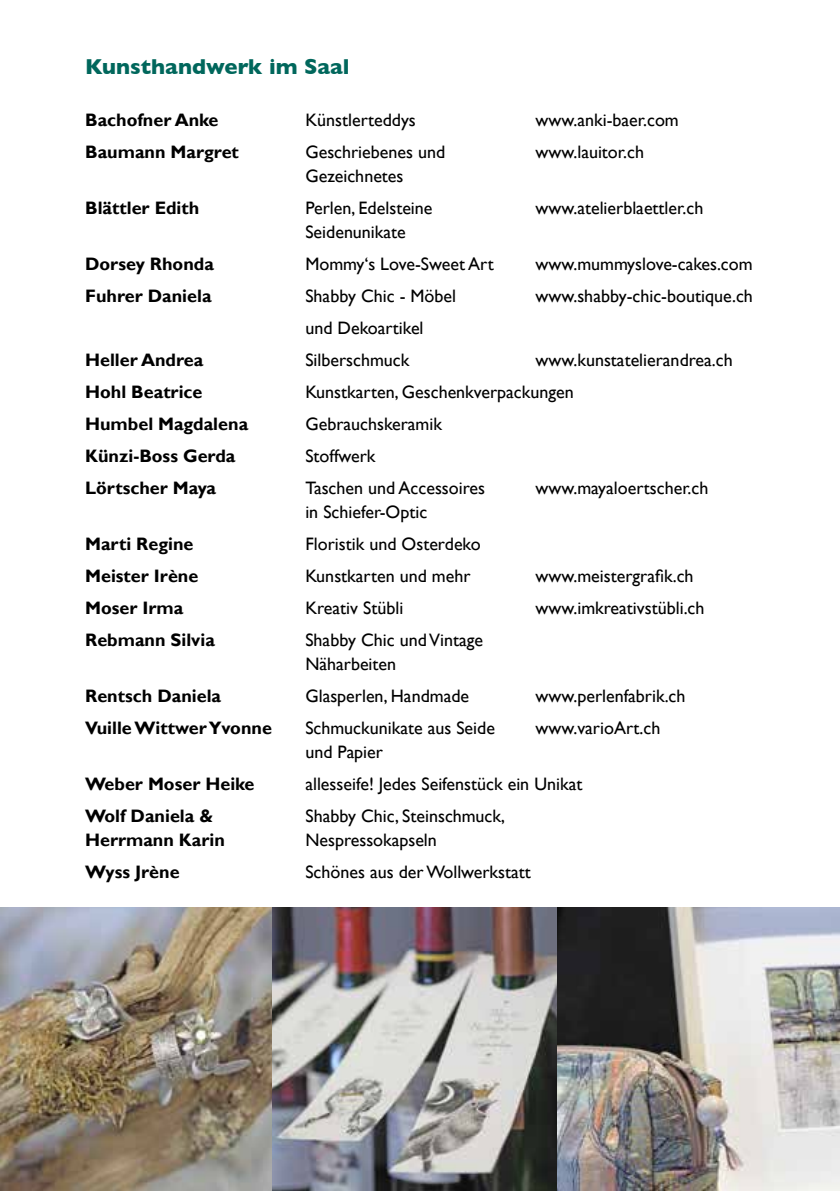
<style>
.page{position:relative;width:840px;height:1191px;background:#fff}
.page>*{position:absolute;margin:0;border:0;box-sizing:border-box;transform-origin:0 0}
.t1{font:700 22px "Gill Sans";color:#00675c}
.t2{font:18px/24px "Gill Sans";color:#000}
.t3{font:700 18px "Gill Sans";color:#000}
</style>
<div class="page">
<img style="left:0;top:907px;width:839px;height:284px">
<p class="t1" style="left:85px;top:53px;width:266px">Kunsthandwerk im Saal</p>
<p class="t3" style="left:85px;top:109px;width:135px">Bachofner Anke</p>
<p class="t2" style="left:305px;top:108px;width:112px">Künstlerteddys</p>
<p class="t2" style="left:535px;top:108px;width:145px">www.anki-baer.com</p>
<p class="t3" style="left:85px;top:141px;width:155px">Baumann Margret</p>
<p class="t2" style="left:305px;top:140px;width:141px">Geschriebenes und</p>
<p class="t2" style="left:535px;top:140px;width:110px">www.lauitor.ch</p>
<p class="t2" style="left:305px;top:164px;width:100px">Gezeichnetes</p>
<p class="t3" style="left:85px;top:197px;width:116px">Blättler Edith</p>
<p class="t2" style="left:305px;top:196px;width:129px">Perlen, Edelsteine</p>
<p class="t2" style="left:535px;top:196px;width:169px">www.atelierblaettler.ch</p>
<p class="t2" style="left:305px;top:220px;width:102px">Seidenunikate</p>
<p class="t3" style="left:85px;top:253px;width:130px">Dorsey Rhonda</p>
<p class="t2" style="left:305px;top:252px;width:190px">Mommy‘s Love-Sweet Art</p>
<p class="t2" style="left:535px;top:252px;width:218px">www.mummyslove-cakes.com</p>
<p class="t3" style="left:85px;top:285px;width:128px">Fuhrer Daniela</p>
<p class="t2" style="left:305px;top:284px;width:152px">Shabby Chic - Möbel</p>
<p class="t2" style="left:535px;top:284px;width:219px">www.shabby-chic-boutique.ch</p>
<p class="t2" style="left:305px;top:316px;width:120px">und Dekoartikel</p>
<p class="t3" style="left:85px;top:349px;width:120px">Heller Andrea</p>
<p class="t2" style="left:305px;top:348px;width:105px">Silberschmuck</p>
<p class="t2" style="left:535px;top:348px;width:198px">www.kunstatelierandrea.ch</p>
<p class="t3" style="left:85px;top:381px;width:119px">Hohl Beatrice</p>
<p class="t2" style="left:305px;top:380px;width:270px">Kunstkarten, Geschenkverpackungen</p>
<p class="t3" style="left:85px;top:413px;width:164px">Humbel Magdalena</p>
<p class="t2" style="left:305px;top:412px;width:138px">Gebrauchskeramik</p>
<p class="t3" style="left:85px;top:445px;width:152px">Künzi-Boss Gerda</p>
<p class="t2" style="left:305px;top:444px;width:72px">Stoffwerk</p>
<p class="t3" style="left:85px;top:477px;width:132px">Lörtscher Maya</p>
<p class="t2" style="left:305px;top:476px;width:181px">Taschen und Accessoires</p>
<p class="t2" style="left:535px;top:476px;width:174px">www.mayaloertscher.ch</p>
<p class="t2" style="left:305px;top:500px;width:123px">in Schiefer-Optic</p>
<p class="t3" style="left:85px;top:533px;width:110px">Marti Regine</p>
<p class="t2" style="left:305px;top:532px;width:177px">Floristik und Osterdeko</p>
<p class="t3" style="left:85px;top:565px;width:115px">Meister Irène</p>
<p class="t2" style="left:305px;top:564px;width:167px">Kunstkarten und mehr</p>
<p class="t2" style="left:535px;top:564px;width:159px">www.meistergrafik.ch</p>
<p class="t3" style="left:85px;top:597px;width:100px">Moser Irma</p>
<p class="t2" style="left:305px;top:596px;width:99px">Kreativ Stübli</p>
<p class="t2" style="left:535px;top:596px;width:170px">www.imkreativstübli.ch</p>
<p class="t3" style="left:85px;top:629px;width:131px">Rebmann Silvia</p>
<p class="t2" style="left:305px;top:628px;width:179px">Shabby Chic und Vintage<br>Näharbeiten</p>
<p class="t3" style="left:85px;top:685px;width:137px">Rentsch Daniela</p>
<p class="t2" style="left:305px;top:684px;width:165px">Glasperlen, Handmade</p>
<p class="t2" style="left:535px;top:684px;width:151px">www.perlenfabrik.ch</p>
<p class="t3" style="left:85px;top:717px;width:188px">Vuille Wittwer Yvonne</p>
<p class="t2" style="left:305px;top:716px;width:191px">Schmuckunikate aus Seide</p>
<p class="t2" style="left:535px;top:716px;width:126px">www.varioArt.ch</p>
<p class="t2" style="left:305px;top:740px;width:79px">und Papier</p>
<p class="t3" style="left:85px;top:773px;width:171px">Weber Moser Heike</p>
<p class="t2" style="left:305px;top:772px;width:278px">allesseife! Jedes Seifenstück ein Unikat</p>
<p class="t3" style="left:85px;top:805px;width:129px">Wolf Daniela &amp;</p>
<p class="t2" style="left:305px;top:804px;width:201px">Shabby Chic, Steinschmuck,</p>
<p class="t3" style="left:85px;top:829px;width:141px">Herrmann Karin</p>
<p class="t2" style="left:305px;top:828px;width:133px">Nespressokapseln</p>
<p class="t3" style="left:85px;top:861px;width:96px">Wyss Jrène</p>
<p class="t2" style="left:305px;top:860px;width:227px">Schönes aus der Wollwerkstatt</p>
</div>
